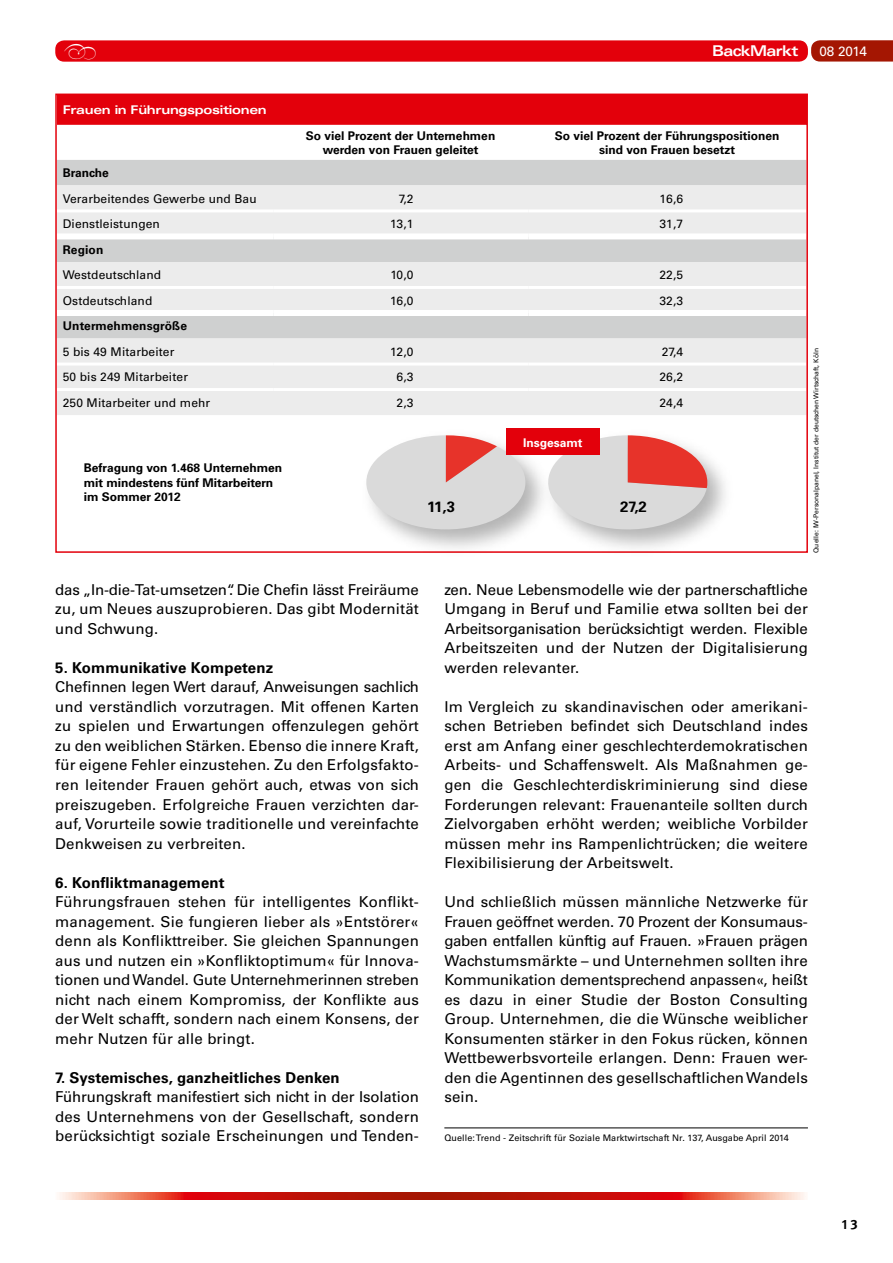
<style>
.page{position:relative;width:893px;height:1263px;background:#fff}
.page>*{position:absolute;margin:0;border:0;box-sizing:border-box;transform-origin:0 0}
.t1{font:15px/19.5px "Univers LT Std";letter-spacing:.01em;color:#000;text-align:justify}
.t2{font:700 15px "Univers LT Std";letter-spacing:.01em;color:#000}
.t3{font:700 15px "Univers";color:#000}
.t4{font:700 expanded 14.85px "Univers LT Std";letter-spacing:-.05em;color:#fff;scale:.91 1}
.t5{font:13.5px "Univers LT Std";letter-spacing:-.02em;color:#fff}
.t6{font:700 13.5px "Meta Pro";color:#000}
.t7{font:12px "Univers LT Std";letter-spacing:.01em;color:#000}
.t8{font:700 12px/14.4px "Univers LT Std";color:#000;text-align:center}
.t9{font:700 12px/14.4px "Univers";color:#000}
.t10{font:700 expanded 12px "Univers LT Std";letter-spacing:-.025em;color:#fff}
.t11{font:700 12px "Univers";color:#fff}
.t12{font:9px "Univers LT Std";letter-spacing:.01em;color:#000}
.t13{font:6.75px "Univers LT Std";color:#000}
</style>
<div class="page">
<hr style="left:444px;top:1127px;width:364px;height:1px;background:#000">
<div style="left:55px;top:40px;width:753px;height:22px;background:#e3000b;border-radius:9px"></div>
<svg style="left:811px;top:40px;width:82px;height:22px;background:#a8220f"></svg>
<svg style="left:59px;top:1193px;width:747px;height:6px;background:#cf3a2d"></svg>
<div style="left:57px;top:95px;width:749px;height:30px;background:#e3000b"></div>
<div style="left:58px;top:160px;width:747px;height:25px;background:#cfd0d0"></div>
<svg style="left:58px;top:185px;width:747px;height:230px;background:#e5e6e6"></svg>
<hr style="left:57px;top:362px;width:216px;height:3px;background:#fff">
<hr style="left:273px;top:362px;width:255px;height:3px;background:#fff">
<hr style="left:528px;top:362px;width:278px;height:3px;background:#fff">
<hr style="left:57px;top:388px;width:216px;height:3px;background:#fff">
<hr style="left:273px;top:388px;width:255px;height:3px;background:#fff">
<hr style="left:528px;top:388px;width:278px;height:3px;background:#fff">
<hr style="left:57px;top:286px;width:216px;height:3px;background:#fff">
<hr style="left:273px;top:286px;width:255px;height:3px;background:#fff">
<hr style="left:528px;top:286px;width:278px;height:3px;background:#fff">
<div style="left:57px;top:310px;width:216px;height:6px;background:#fff"></div>
<div style="left:273px;top:310px;width:255px;height:6px;background:#fff"></div>
<div style="left:528px;top:310px;width:278px;height:6px;background:#fff"></div>
<div style="left:57px;top:233px;width:216px;height:6px;background:#fff"></div>
<div style="left:273px;top:233px;width:255px;height:6px;background:#fff"></div>
<div style="left:528px;top:233px;width:278px;height:6px;background:#fff"></div>
<hr style="left:57px;top:209px;width:216px;height:3px;background:#fff">
<hr style="left:273px;top:209px;width:255px;height:3px;background:#fff">
<hr style="left:528px;top:209px;width:278px;height:3px;background:#fff">
<img style="left:354px;top:459px;width:387px;height:94px">
<svg style="left:357px;top:435px;width:178px;height:100px"></svg>
<svg style="left:543px;top:435px;width:164px;height:97px;background:#dfb8b6"></svg>
<div style="left:506px;top:428px;width:94px;height:27px;background:#e3000b"></div>
<p class="t10" style="left:63px;top:103px;width:206px">Frauen in Führungspositionen</p>
<p class="t4" style="left:712px;top:42px;width:96px">BackMarkt</p>
<p class="t5" style="left:819px;top:43px;width:49px">08 2014</p>
<p class="t8" style="left:306px;top:128px;width:191px">So viel Prozent der Unternehmen werden von Frauen geleitet</p>
<p class="t8" style="left:555px;top:128px;width:226px">So viel Prozent der Führungspositionen sind von Frauen besetzt</p>
<p class="t8" style="left:63px;top:166px;width:48px">Branche</p>
<p class="t7" style="left:63px;top:191px;width:195px">Verarbeitendes Gewerbe und Bau</p>
<p class="t7" style="left:399px;top:191px;width:16px">7,2</p>
<p class="t7" style="left:660px;top:191px;width:25px">16,6</p>
<p class="t7" style="left:63px;top:217px;width:99px">Dienstleistungen</p>
<p class="t7" style="left:390px;top:217px;width:25px">13,1</p>
<p class="t7" style="left:659px;top:217px;width:25px">31,7</p>
<p class="t8" style="left:63px;top:242px;width:42px">Region</p>
<p class="t7" style="left:63px;top:268px;width:100px">Westdeutschland</p>
<p class="t7" style="left:390px;top:268px;width:25px">10,0</p>
<p class="t7" style="left:659px;top:268px;width:25px">22,5</p>
<p class="t7" style="left:63px;top:293px;width:91px">Ostdeutschland</p>
<p class="t7" style="left:390px;top:293px;width:25px">16,0</p>
<p class="t7" style="left:659px;top:293px;width:25px">32,3</p>
<p class="t8" style="left:63px;top:319px;width:126px">Untermehmensgröße</p>
<p class="t7" style="left:63px;top:344px;width:113px">5 bis 49 Mitarbeiter</p>
<p class="t7" style="left:390px;top:344px;width:25px">12,0</p>
<p class="t7" style="left:662px;top:344px;width:23px">27,4</p>
<p class="t7" style="left:63px;top:370px;width:127px">50 bis 249 Mitarbeiter</p>
<p class="t7" style="left:397px;top:370px;width:18px">6,3</p>
<p class="t7" style="left:659px;top:370px;width:25px">26,2</p>
<p class="t7" style="left:63px;top:395px;width:149px">250 Mitarbeiter und mehr</p>
<p class="t7" style="left:397px;top:395px;width:18px">2,3</p>
<p class="t7" style="left:659px;top:395px;width:25px">24,4</p>
<p class="t9" style="left:84px;top:460px;width:200px">Befragung von 1.468 Unternehmen mit mindestens fünf Mitarbeitern im Sommer 2012</p>
<p class="t3" style="left:427px;top:497px;width:29px">11,3</p>
<p class="t11" style="left:523px;top:435px;width:61px">Insgesamt</p>
<p class="t3" style="left:620px;top:497px;width:28px">27,2</p>
<p class="t13" style="left:812px;top:553px;width:206px;rotate:-90deg">Quelle: IW-Personalpanel, Institut der deutschen Wirtschaft, Köln</p>
<p class="t1" style="left:55px;top:580px;width:365px">das „In-die-Tat-umsetzen“. Die Chefin lässt Freiräume zu, um Neues auszuprobieren. Das gibt Modernität und Schwung.</p>
<p class="t2" style="left:55px;top:659px;width:219px">5. Kommunikative Kompetenz</p>
<p class="t1" style="left:55px;top:677px;width:365px">Chefinnen legen Wert darauf, Anweisungen sachlich und verständlich vorzutragen. Mit offenen Karten zu spielen und Erwartungen offenzulegen gehört zu den weiblichen Stärken. Ebenso die innere Kraft, für eigene Fehler einzustehen. Zu den Erfolgsfakto&shy;ren leitender Frauen gehört auch, etwas von sich preiszugeben. Erfolgreiche Frauen verzichten dar&shy;auf, Vorurteile sowie traditionelle und vereinfachte Denkweisen zu verbreiten.</p>
<p class="t2" style="left:55px;top:873px;width:171px">6. Konfliktmanagement</p>
<p class="t1" style="left:55px;top:892px;width:365px">Führungsfrauen stehen für intelligentes Konflikt&shy;management. Sie fungieren lieber als »Entstörer« denn als Konflikttreiber. Sie gleichen Spannungen aus und nutzen ein »Konfliktoptimum« für Innova&shy;tionen und Wandel. Gute Unternehmerinnen streben nicht nach einem Kompromiss, der Konflikte aus der Welt schafft, sondern nach einem Konsens, der mehr Nutzen für alle bringt.</p>
<p class="t2" style="left:55px;top:1068px;width:286px">7. Systemisches, ganzheitliches Denken</p>
<p class="t1" style="left:55px;top:1087px;width:365px">Führungskraft manifestiert sich nicht in der Isolation des Unternehmens von der Gesellschaft, sondern berücksichtigt soziale Erscheinungen und Tenden-</p>
<p class="t1" style="left:444px;top:580px;width:365px">zen. Neue Lebensmodelle wie der partnerschaftliche Umgang in Beruf und Familie etwa sollten bei der Arbeitsorganisation berücksichtigt werden. Flexible Arbeitszeiten und der Nutzen der Digitalisierung werden relevanter.</p>
<p class="t1" style="left:444px;top:697px;width:365px">Im Vergleich zu skandinavischen oder amerikani&shy;schen Betrieben befindet sich Deutschland indes erst am Anfang einer geschlechterdemokratischen Arbeits- und Schaffenswelt. Als Maßnahmen ge&shy;gen die Geschlechterdiskriminierung sind diese Forderungen relevant: Frauenanteile sollten durch Zielvorgaben erhöht werden; weibliche Vorbilder müssen mehr ins Rampenlichtrücken; die weitere Flexibilisierung der Arbeitswelt.</p>
<p class="t1" style="left:444px;top:892px;width:365px">Und schließlich müssen männliche Netzwerke für Frauen geöffnet werden. 70 Prozent der Konsumaus&shy;gaben entfallen künftig auf Frauen. »Frauen prägen Wachstumsmärkte – und Unternehmen sollten ihre Kommunikation dementsprechend anpassen«, heißt es dazu in einer Studie der Boston Consulting Group. Unternehmen, die die Wünsche weiblicher Konsumenten stärker in den Fokus rücken, können Wettbewerbsvorteile erlangen. Denn: Frauen wer&shy;den die Agentinnen des gesellschaftlichen Wandels sein.</p>
<p class="t12" style="left:444px;top:1132px;width:346px">Quelle: Trend - Zeitschrift für Soziale Marktwirtschaft Nr. 137, Ausgabe April 2014</p>
<p class="t6" style="left:842px;top:1216px;width:17px">13</p>
</div>
